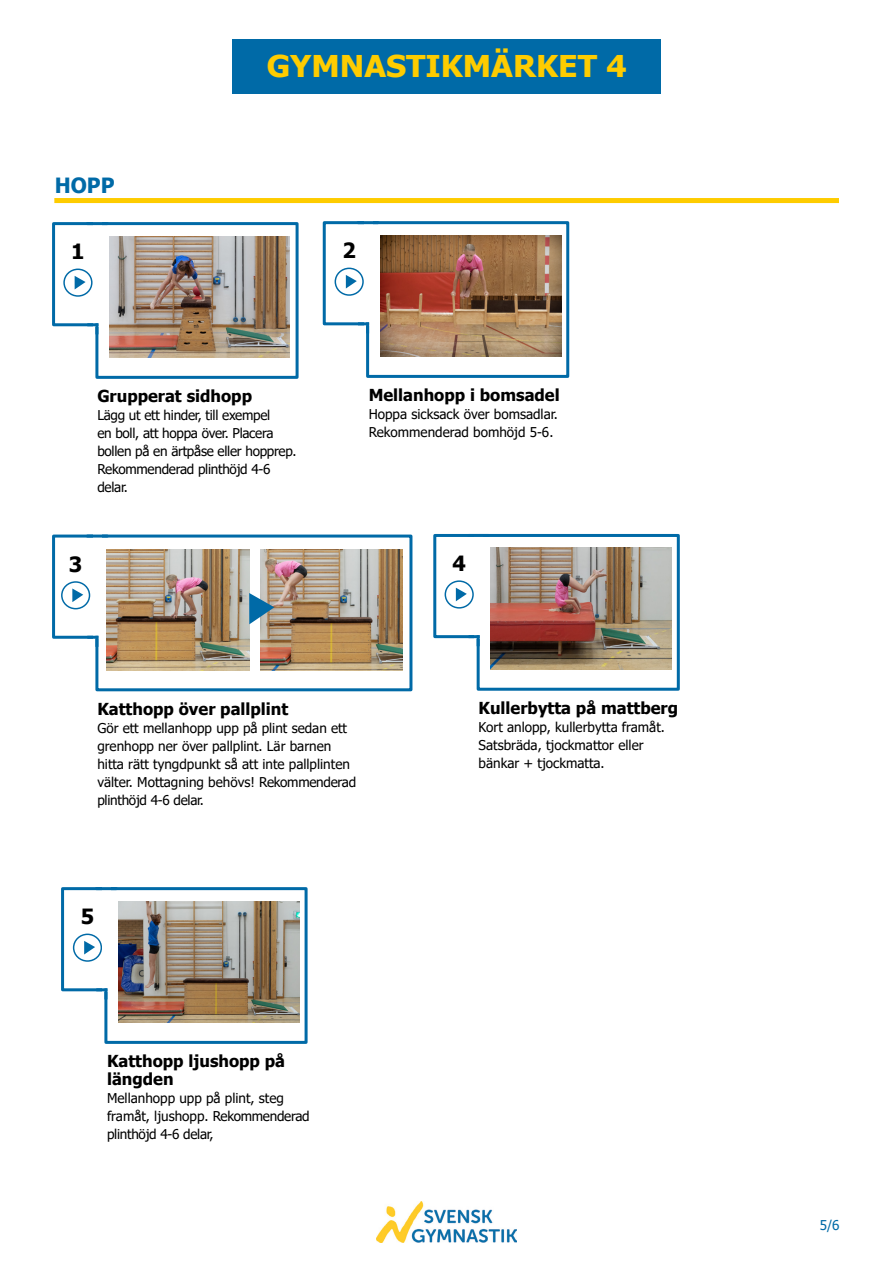
<style>
.page{position:relative;width:893px;height:1263px;background:#fff}
.page>*{position:absolute;margin:0;border:0;box-sizing:border-box;transform-origin:0 0}
.t1{font:700 30px "Tahoma";color:#fecc00;scale:1.06 1}
.t2{font:700 21px "Tahoma";color:#000}
.t3{font:700 21px "Tahoma";color:#006aa7}
.t4{font:700 16.5px/18px "Tahoma";color:#000}
.t5{font:13.5px/18px "Tahoma";color:#000}
.t6{font:13.5px/18px "Tahoma";letter-spacing:-.02em;color:#000}
.t7{font:13.5px "Tahoma";color:#006aa7}
</style>
<div class="page">
<div style="left:232px;top:39px;width:429px;height:54px;background:#006aa7"></div>
<div style="left:54px;top:198px;width:785px;height:5px;background:#fecc00"></div>
<img style="left:110px;top:236px;width:180px;height:122px">
<img style="left:491px;top:548px;width:180px;height:121px">
<img style="left:381px;top:236px;width:180px;height:121px">
<img style="left:119px;top:901px;width:181px;height:121px">
<svg style="left:64px;top:269px;width:28px;height:27px"></svg>
<div style="left:63px;top:269px;width:30px;height:28px;border:1px solid #006aa7;border-radius:50%"></div>
<svg style="left:75px;top:276px;width:11px;height:13px"></svg>
<svg style="left:445px;top:581px;width:28px;height:27px"></svg>
<div style="left:445px;top:580px;width:29px;height:29px;border:1px solid #006aa7;border-radius:50%"></div>
<svg style="left:456px;top:588px;width:11px;height:13px"></svg>
<svg style="left:335px;top:268px;width:28px;height:27px"></svg>
<div style="left:335px;top:268px;width:29px;height:28px;border:1px solid #006aa7;border-radius:50%"></div>
<svg style="left:346px;top:275px;width:11px;height:13px"></svg>
<svg style="left:74px;top:934px;width:27px;height:27px"></svg>
<div style="left:73px;top:933px;width:29px;height:29px;border:1px solid #006aa7;border-radius:50%"></div>
<svg style="left:84px;top:941px;width:11px;height:13px"></svg>
<div style="left:52px;top:222px;width:46px;height:104px;border:3px solid #006aa7"></div>
<div style="left:95px;top:222px;width:204px;height:157px;border:3px solid #006aa7"></div>
<div style="left:93px;top:222px;width:9px;height:104px;background:#fff"></div>
<hr style="left:87px;top:222px;width:20px;height:3px;background:#006aa7">
<svg style="left:87px;top:323px;width:11px;height:11px"></svg>
<div style="left:433px;top:534px;width:46px;height:104px;border:3px solid #006aa7"></div>
<div style="left:477px;top:534px;width:203px;height:157px;border:3px solid #006aa7"></div>
<div style="left:474px;top:534px;width:9px;height:104px;background:#fff"></div>
<hr style="left:469px;top:534px;width:20px;height:3px;background:#006aa7">
<svg style="left:469px;top:635px;width:11px;height:11px"></svg>
<div style="left:323px;top:221px;width:46px;height:104px;border:3px solid #006aa7"></div>
<div style="left:366px;top:221px;width:203px;height:157px;border:3px solid #006aa7"></div>
<div style="left:364px;top:221px;width:8px;height:104px;background:#fff"></div>
<hr style="left:358px;top:221px;width:20px;height:3px;background:#006aa7">
<svg style="left:358px;top:322px;width:11px;height:11px"></svg>
<div style="left:61px;top:887px;width:46px;height:104px;border:3px solid #006aa7"></div>
<div style="left:104px;top:887px;width:204px;height:157px;border:3px solid #006aa7"></div>
<div style="left:102px;top:887px;width:9px;height:104px;background:#fff"></div>
<hr style="left:96px;top:887px;width:20px;height:3px;background:#006aa7">
<svg style="left:96px;top:988px;width:11px;height:11px"></svg>
<img style="left:376px;top:1201px;width:141px;height:41px">
<img style="left:107px;top:549px;width:142px;height:121px">
<img style="left:260px;top:550px;width:142px;height:121px">
<svg style="left:249px;top:593px;width:25px;height:31px"></svg>
<svg style="left:62px;top:582px;width:28px;height:27px"></svg>
<div style="left:61px;top:581px;width:29px;height:28px;border:1px solid #006aa7;border-radius:50%"></div>
<svg style="left:72px;top:588px;width:11px;height:14px"></svg>
<div style="left:52px;top:534px;width:46px;height:105px;border:3px solid #006aa7"></div>
<div style="left:95px;top:534px;width:317px;height:157px;border:3px solid #006aa7"></div>
<div style="left:93px;top:534px;width:9px;height:105px;background:#fff"></div>
<hr style="left:87px;top:534px;width:20px;height:3px;background:#006aa7">
<svg style="left:87px;top:636px;width:11px;height:11px"></svg>
<h2 class="t3" style="left:55px;top:171px;width:61px">HOPP</h2>
<h2 class="t2" style="left:71px;top:237px;width:15px">1</h2>
<h1 class="t1" style="left:267px;top:45px;width:341px">GYMNASTIKMÄRKET 4</h1>
<h2 class="t2" style="left:342px;top:236px;width:15px">2</h2>
<p class="t4" style="left:97px;top:388px;width:156px">Grupperat sidhopp</p>
<p class="t6" style="left:97px;top:407px;width:201px">Lägg ut ett hinder, till exempel<br>en boll, att hoppa över. Placera bollen på en ärtpåse eller hopprep.<br>Rekommenderad plinthöjd 4-6 delar.</p>
<h2 class="t2" style="left:69px;top:549px;width:15px">3</h2>
<p class="t4" style="left:369px;top:387px;width:192px">Mellanhopp i bomsadel</p>
<p class="t5" style="left:369px;top:406px;width:191px">Hoppa sicksack över bomsadlar.<br>Rekommenderad bomhöjd 5-6.</p>
<h2 class="t2" style="left:452px;top:548px;width:15px">4</h2>
<p class="t4" style="left:97px;top:701px;width:192px">Katthopp över pallplint</p>
<p class="t5" style="left:97px;top:720px;width:260px">Gör ett mellanhopp upp på plint sedan ett grenhopp ner över pallplint. Lär barnen hitta rätt tyngdpunkt så att inte pallplinten välter. Mottagning behövs! Rekommenderad plinthöjd 4-6 delar.</p>
<h2 class="t2" style="left:81px;top:902px;width:15px">5</h2>
<p class="t4" style="left:479px;top:700px;width:201px">Kullerbytta på mattberg</p>
<p class="t5" style="left:479px;top:719px;width:188px">Kort anlopp, kullerbytta framåt.<br>Satsbräda, tjockmattor eller bänkar + tjockmatta.</p>
<p class="t4" style="left:107px;top:1052px;width:180px">Katthopp ljushopp på längden</p>
<p class="t5" style="left:107px;top:1090px;width:204px">Mellanhopp upp på plint, steg framåt, ljushopp. Rekommenderad plinthöjd 4-6 delar,</p>
<p class="t7" style="left:820px;top:1215px;width:21px">5/6</p>
</div>
